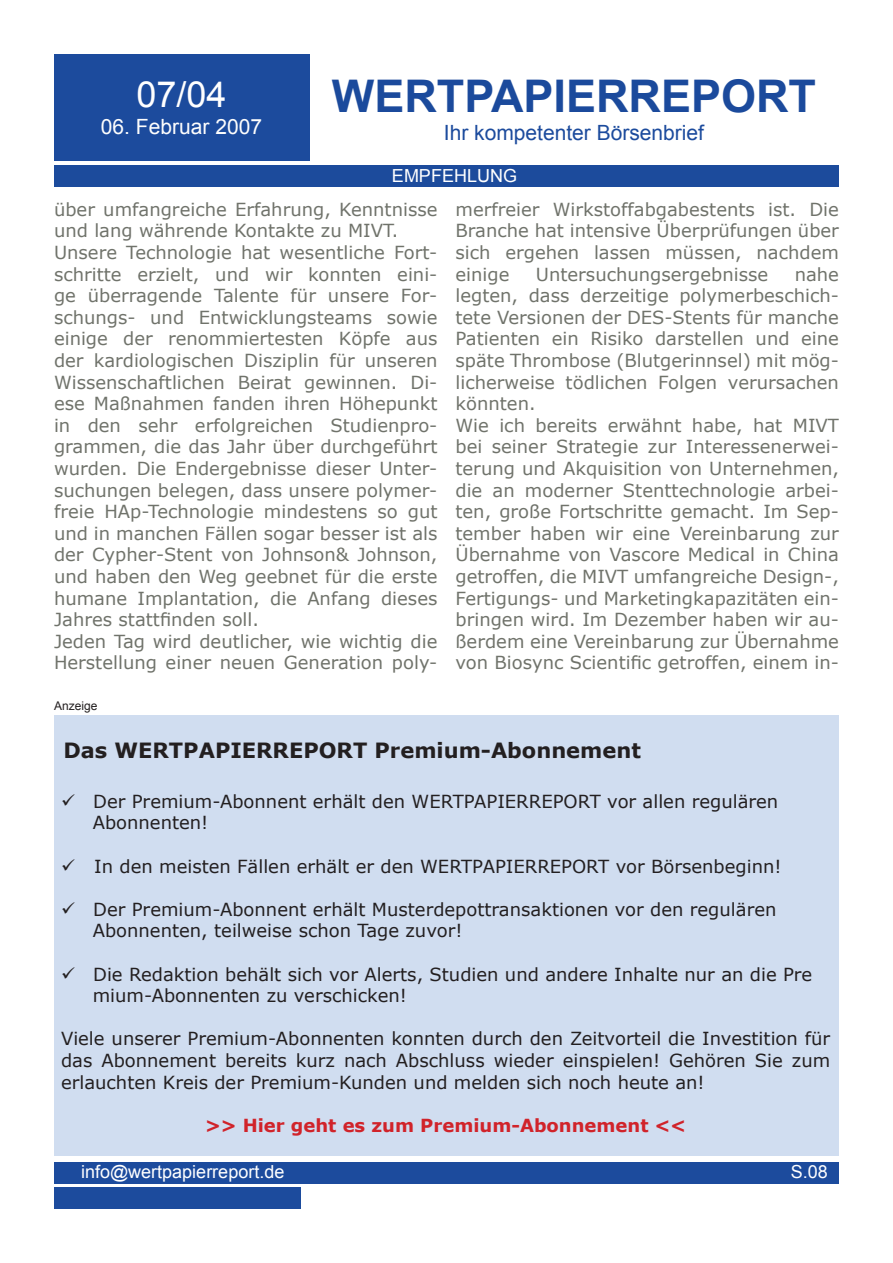
<style>
.page{position:relative;width:893px;height:1263px;background:#fff}
.page>*{position:absolute;margin:0;border:0;box-sizing:border-box;transform-origin:0 0}
.t1{font:700 45px "Arial";color:#1b4a9c}
.t2{font:36px "Arial";color:#fff}
.t3{font:700 21px "Verdana";color:#231f20}
.t4{font:21px "Arial";color:#1c4b9d}
.t5{font:21px "Arial";color:#fdfdfd}
.t6{font:18px/21.6px "Verdana";color:#70736b}
.t7{font:18px/21.6px "Verdana";color:#231f20}
.t8{font:18px "Arial";color:#fff}
.t9{font:700 18px "Verdana";color:#d1232a}
.t10{font:12px "Arial";color:#231f20}
</style>
<div class="page">
<div style="left:54px;top:1188px;width:247px;height:21px;background:#1c4b9d"></div>
<div style="left:54px;top:165px;width:785px;height:22px;background:#1c4b9c"></div>
<div style="left:54px;top:54px;width:255px;height:107px;background:#1c4b9d"></div>
<div style="left:54px;top:1162px;width:785px;height:21px;background:#1c4b9d"></div>
<div style="left:54px;top:715px;width:785px;height:440px;background:#d0ddf0"></div>
<h2 class="t2" style="left:136px;top:70px;width:92px">07/04</h2>
<h1 class="t1" style="left:332px;top:66px;width:486px">WERTPAPIERREPORT</h1>
<p class="t4" style="left:444px;top:119px;width:262px">Ihr kompetenter Börsenbrief</p>
<p class="t5" style="left:101px;top:113px;width:163px">06. Februar 2007</p>
<p class="t8" style="left:392px;top:164px;width:127px">EMPFEHLUNG</p>
<p class="t6" style="left:54px;top:198px;width:385px">über umfangreiche Erfahrung, Kenntnisse und lang währende Kontakte zu MIVT.<br>Unsere Technologie hat wesentliche Fort&shy;schritte erzielt, und wir konnten eini&shy;ge überragende Talente für unsere For&shy;schungs- und Entwicklungsteams sowie einige der renommiertesten Köpfe aus der kardiologischen Disziplin für unseren Wissenschaftlichen Beirat gewinnen. Di&shy;ese Maßnahmen fanden ihren Höhepunkt in den sehr erfolgreichen Studienpro&shy;grammen, die das Jahr über durchgeführt wurden. Die Endergebnisse dieser Unter&shy;suchungen belegen, dass unsere polymer&shy;freie HAp-Technologie mindestens so gut und in manchen Fällen sogar besser ist als der Cypher-Stent von Johnson&amp; Johnson, und haben den Weg geebnet für die erste humane Implantation, die Anfang dieses Jahres stattfinden soll.<br>Jeden Tag wird deutlicher, wie wichtig die Herstellung einer neuen Generation poly-</p>
<p class="t6" style="left:455px;top:198px;width:385px;text-align:justify">merfreier Wirkstoffabgabestents ist. Die Branche hat intensive Überprüfungen über sich ergehen lassen müssen, nachdem einige</p>
<p class="t6" style="left:455px;top:263px;width:385px;text-indent:339px">nahe legten, dass derzeitige polymerbeschich&shy;tete Versionen der DES-Stents für manche Patienten ein Risiko darstellen und eine späte Thrombose (Blutgerinnsel) mit mög&shy;licherweise tödlichen Folgen verursachen könnten.<br>Wie ich bereits erwähnt habe, hat MIVT bei seiner Strategie zur Interessenerwei&shy;terung und Akquisition von Unternehmen, die an moderner Stenttechnologie arbei&shy;ten, große Fortschritte gemacht. Im Sep&shy;tember haben wir eine Vereinbarung zur Übernahme von Vascore Medical in China getroffen, die MIVT umfangreiche Design-, Fertigungs- und Marketingkapazitäten ein&shy;bringen wird. Im Dezember haben wir au&shy;ßerdem eine Vereinbarung zur Übernahme von Biosync Scientific getroffen, einem in-</p>
<p class="t6" style="left:536px;top:263px;width:234px">Untersuchungsergebnisse</p>
<p class="t10" style="left:54px;top:698px;width:45px">Anzeige</p>
<p class="t3" style="left:63px;top:737px;width:579px">Das WERTPAPIERREPORT Premium-Abonnement</p>
<p class="t7" style="left:93px;top:790px;width:687px;text-indent:-32px">✓ Der Premium-Abonnent erhält den WERTPAPIERREPORT vor allen regulären<br>Abonnenten!</p>
<p class="t7" style="left:61px;top:855px;width:722px">✓ In den meisten Fällen erhält er den WERTPAPIERREPORT vor Börsenbeginn!</p>
<p class="t7" style="left:93px;top:898px;width:685px;text-indent:-32px">✓ Der Premium-Abonnent erhält Musterdepottransaktionen vor den regulären<br>Abonnenten, teilweise schon Tage zuvor!</p>
<p class="t7" style="left:93px;top:963px;width:721px;text-indent:-32px">✓ Die Redaktion behält sich vor Alerts, Studien und andere Inhalte nur an die Pre mium-Abonnenten zu verschicken!</p>
<p class="t7" style="left:61px;top:1027px;width:771px;text-align:justify">Viele unserer Premium-Abonnenten konnten durch den Zeitvorteil die Investition für das Abonnement bereits kurz nach Abschluss wieder einspielen! Gehören Sie zum erlauchten Kreis der Premium-Kunden und melden sich noch heute an!</p>
<p class="t9" style="left:205px;top:1114px;width:482px">&gt;&gt; Hier geht es zum Premium-Abonnement &lt;&lt;</p>
<p class="t8" style="left:81px;top:1160px;width:205px">info@wertpapierreport.de</p>
<p class="t8" style="left:791px;top:1160px;width:39px">S.08</p>
</div>
